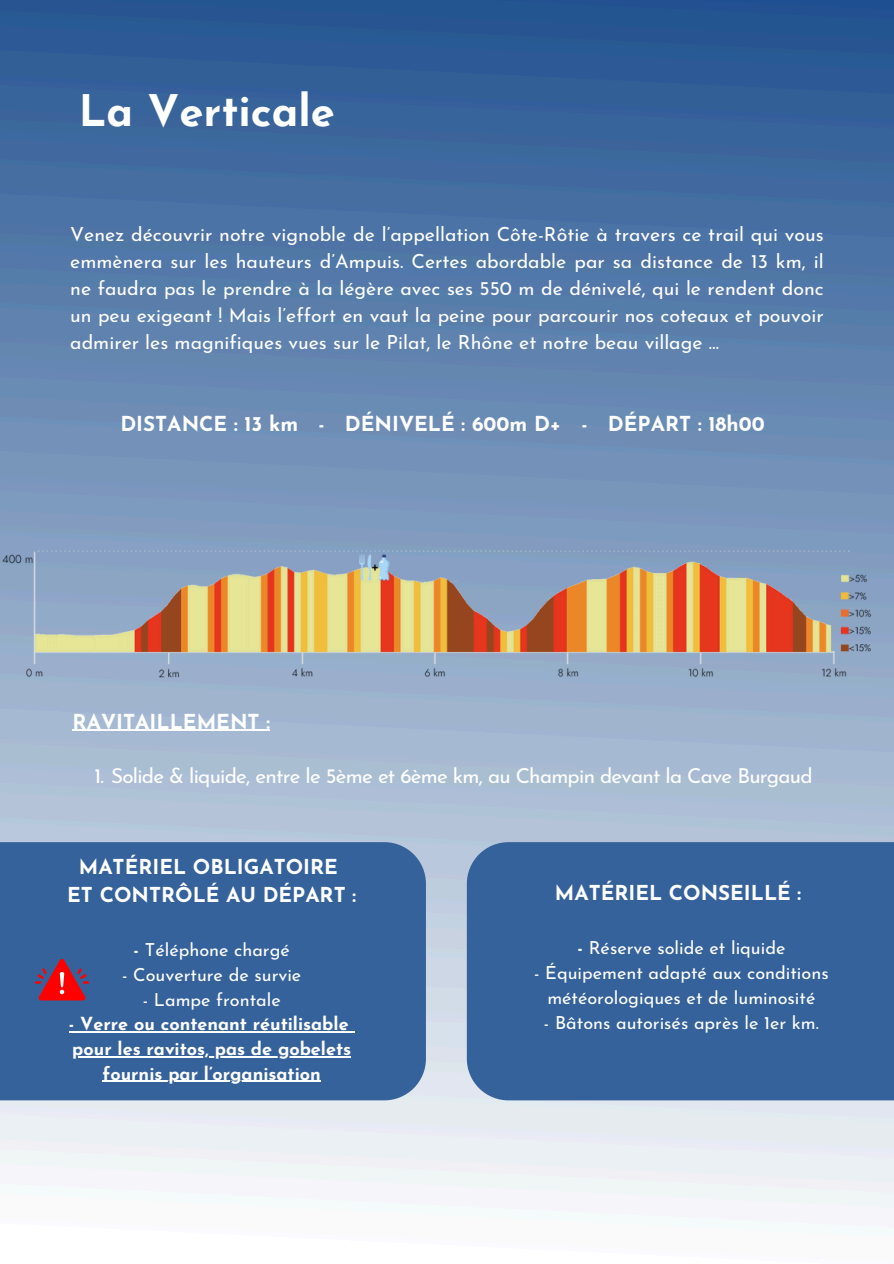
<style>
.page{position:relative;width:894px;height:1264px;background:#fff}
.page>*{position:absolute;margin:0;border:0;box-sizing:border-box;transform-origin:0 0}
.t1{font:700 43.5px "Josefin Sans";color:#fff}
.t2{font:700 20.55px/28.2px "Josefin Sans";color:#fff;text-align:center}
.t3{font:20.55px "Josefin Sans";letter-spacing:-.035em;color:#fff}
.t4{font:19.5px/27px "Josefin Sans";color:#fff;text-align:justify}
.t5{font:18px/24.8px "Josefin Sans";color:#fff;text-align:center}
.t6{font:700 18px/24.8px "Josefin Sans";color:#fff;text-align:center}
.s1{font-weight:700}
</style>
<div class="page">
<img style="left:0;top:0;width:893px;height:1208px">
<div style="left:0;top:842px;width:425px;height:258px;background:#36629b"></div>
<div style="left:466px;top:842px;width:427px;height:258px;background:#36629b"></div>
<img style="left:0;top:520px;width:893px;height:164px">
<hr style="left:72px;top:730px;width:198px;height:1px;background:#fff">
<hr style="left:69px;top:1031px;width:279px;height:1px;background:#fff">
<hr style="left:72px;top:1056px;width:279px;height:1px;background:#fff">
<hr style="left:103px;top:1080px;width:218px;height:2px;background:#fff">
<svg style="left:35px;top:958px;width:54px;height:42px;background:#9d3752"></svg>
<h3 class="t1" style="left:79px;top:93px;width:258px">La Verticale</h3>
<h4 class="t4" style="left:70px;top:222px;width:754px">Venez découvrir notre vignoble de l’appellation Côte-Rôtie à travers ce trail qui vous emmènera sur les hauteurs d’Ampuis. Certes abordable par sa distance de 13 km, il ne faudra pas le prendre à la légère avec ses 550 m de dénivelé, qui le rendent donc un peu exigeant ! Mais l’effort en vaut la peine pour parcourir nos coteaux et pouvoir admirer les magnifiques vues sur le Pilat, le Rhône et notre beau village …</h4>
<p class="t2" style="left:120px;top:412px;width:645px">DISTANCE : 13 km - DÉNIVELÉ : 600m D+ - DÉPART : 18h00</p>
<h2 class="t2" style="left:72px;top:709px;width:199px">RAVITAILLEMENT :</h2>
<p class="t3" style="left:94px;top:767px;width:719px">1. Solide &amp; liquide, entre le 5ème et 6ème km, au Champin devant la Cave Burgaud</p>
<p class="t2" style="left:67px;top:854px;width:290px">MATÉRIEL OBLIGATOIRE<br>ET CONTRÔLÉ AU DÉPART :</p>
<p class="t5" style="left:133px;top:939px;width:158px"><span class="s1">-</span> Téléphone chargé</p>
<p class="t5" style="left:122px;top:963px;width:180px">- Couverture de survie</p>
<p class="t5" style="left:143px;top:988px;width:139px">- Lampe frontale</p>
<p class="t6" style="left:69px;top:1013px;width:283px">- Verre ou contenant réutilisable pour les ravitos, pas de gobelets fournis par l’organisation</p>
<p class="t2" style="left:554px;top:881px;width:248px">MATÉRIEL CONSEILLÉ :</p>
<p class="t5" style="left:577px;top:937px;width:209px"><span class="s1">-</span> Réserve solide et liquide</p>
<p class="t5" style="left:534px;top:962px;width:296px">- Équipement adapté aux conditions météorologiques et de luminosité</p>
<p class="t5" style="left:544px;top:1011px;width:276px">- Bâtons autorisés après le 1er km.</p>
</div>
